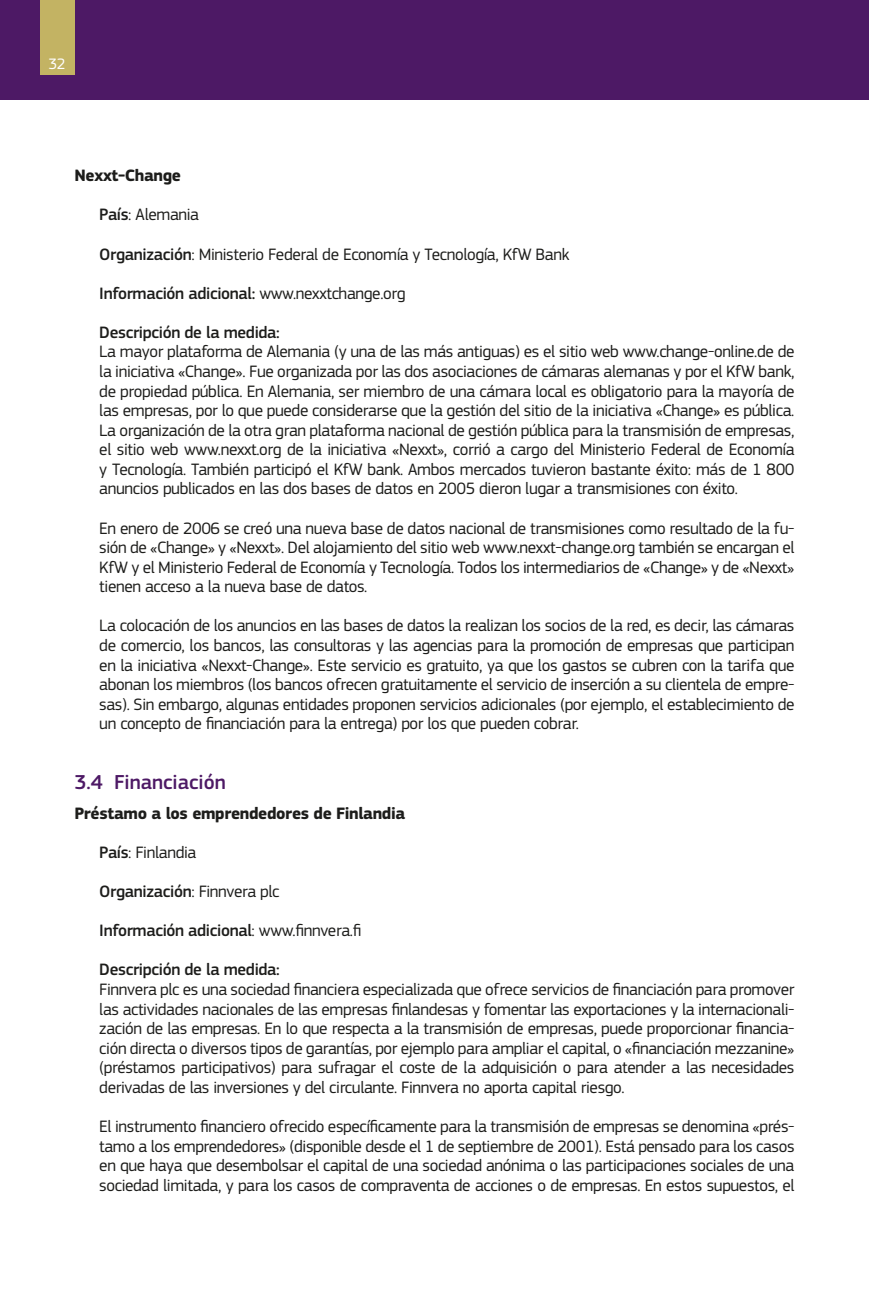
<style>
.page{position:relative;width:869px;height:1290px;background:#fff}
.page>*{position:absolute;margin:0;border:0;box-sizing:border-box;transform-origin:0 0}
.t1{font:500 21px "EC Square Sans Pro";color:#4d1965}
.t2{font:17.15px/19.6px "EC Square Sans Pro";letter-spacing:-.02em;color:#1d1d1b;text-align:justify}
.t3{font:500 17.15px "EC Square Sans Pro";letter-spacing:-.02em;color:#1d1d1b}
.t4{font:700 17.15px "EC Square Sans Pro";letter-spacing:-.02em;color:#1d1d1b}
.t5{font:15.75px "EC Square Sans Pro";color:#fff}
.s1{font-weight:500}
.s2{font-weight:400}
</style>
<div class="page">
<div style="left:0;top:0;width:868px;height:99px;background:#4d1965"></div>
<div style="left:40px;top:0;width:34px;height:74px;background:#c3b363"></div>
<p class="t5" style="left:48px;top:55px;width:19px">32</p>
<p class="t4" style="left:74px;top:165px;width:108px">Nexxt-Change</p>
<p class="t2" style="left:99px;top:205px;width:101px"><span class="s1">País</span>: Alemania</p>
<p class="t2" style="left:99px;top:244px;width:471px"><span class="s1">Organización</span>: Ministerio Federal de Economía y Tecnología, KfW Bank</p>
<p class="t3" style="left:99px;top:283px;width:307px">Información adicional: <span class="s2">www.nexxtchange.org</span></p>
<p class="t3" style="left:99px;top:322px;width:182px">Descripción de la medida:</p>
<p class="t2" style="left:99px;top:342px;width:696px">La mayor plataforma de Alemania (y una de las más antiguas) es el sitio web www.change-online.de de la iniciativa «Change». Fue organizada por las dos asociaciones de cámaras alemanas y por el KfW bank, de propiedad pública. En Alemania, ser miembro de una cámara local es obligatorio para la mayoría de las empresas, por lo que puede considerarse que la gestión del sitio de la iniciativa «Change» es pública.<br>La organización de la otra gran plataforma nacional de gestión pública para la transmisión de empresas, el sitio web www.nexxt.org de la iniciativa «Nexxt», corrió a cargo del Ministerio Federal de Economía y Tecnología. También participó el KfW bank. Ambos mercados tuvieron bastante éxito: más de 1 800 anuncios publicados en las dos bases de datos en 2005 dieron lugar a transmisiones con éxito.</p>
<p class="t2" style="left:99px;top:518px;width:696px">En enero de 2006 se creó una nueva base de datos nacional de transmisiones como resultado de la fu&shy;sión de «Change» y «Nexxt». Del alojamiento del sitio web www.nexxt-change.org también se encargan el KfW y el Ministerio Federal de Economía y Tecnología. Todos los intermediarios de «Change» y de «Nexxt» tienen acceso a la nueva base de datos.</p>
<p class="t2" style="left:99px;top:616px;width:696px">La colocación de los anuncios en las bases de datos la realizan los socios de la red, es decir, las cámaras de comercio, los bancos, las consultoras y las agencias para la promoción de empresas que participan en la iniciativa «Nexxt-Change». Este servicio es gratuito, ya que los gastos se cubren con la tarifa que abonan los miembros (los bancos ofrecen gratuitamente el servicio de inserción a su clientela de empre&shy;sas). Sin embargo, algunas entidades proponen servicios adicionales (por ejemplo, el establecimiento de un concepto de financiación para la entrega) por los que pueden cobrar.</p>
<p class="t1" style="left:74px;top:770px;width:153px">3.4 Financiación</p>
<p class="t4" style="left:74px;top:803px;width:332px">Préstamo a los emprendedores de Finlandia</p>
<p class="t2" style="left:99px;top:842px;width:98px"><span class="s1">País</span>: Finlandia</p>
<p class="t3" style="left:99px;top:881px;width:181px">Organización<span class="s2">: Finnvera plc</span></p>
<p class="t3" style="left:99px;top:920px;width:263px">Información adicional<span class="s2">: www.finnvera.fi</span></p>
<p class="t3" style="left:99px;top:960px;width:182px">Descripción de la medida:</p>
<p class="t2" style="left:99px;top:979px;width:696px">Finnvera plc es una sociedad financiera especializada que ofrece servicios de financiación para promover las actividades nacionales de las empresas finlandesas y fomentar las exportaciones y la internacionali&shy;zación de las empresas. En lo que respecta a la transmisión de empresas, puede proporcionar financia&shy;ción directa o diversos tipos de garantías, por ejemplo para ampliar el capital, o «financiación mezzanine» (préstamos participativos) para sufragar el coste de la adquisición o para atender a las necesidades derivadas de las inversiones y del circulante. Finnvera no aporta capital riesgo.</p>
<p class="t2" style="left:99px;top:1116px;width:696px">El instrumento financiero ofrecido específicamente para la transmisión de empresas se denomina «prés&shy;tamo a los emprendedores» (disponible desde el 1 de septiembre de 2001). Está pensado para los casos en que haya que desembolsar el capital de una sociedad anónima o las participaciones sociales de una sociedad limitada, y para los casos de compraventa de acciones o de empresas. En estos supuestos, el</p>
</div>
